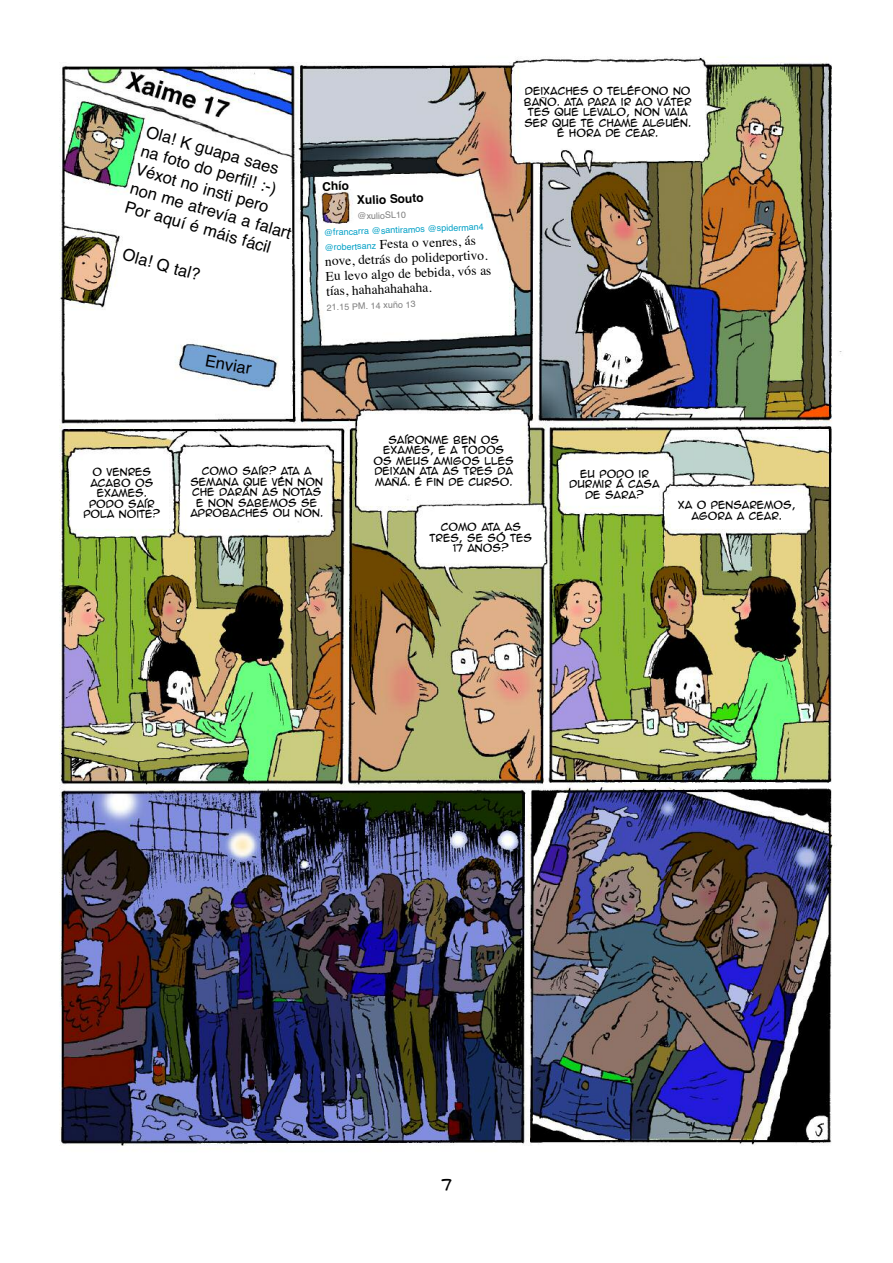
<style>
.page{position:relative;width:893px;height:1263px;background:#fff}
.page>*{position:absolute;margin:0;border:0;box-sizing:border-box;transform-origin:0 0}
.t1{font:16.5px/19.5px "Helvetica";color:#000}
.t2{font:15px "Anime Ace 2.0 BB";color:#000}
.t3{font:13.5px/15px "Times";color:#000}
.t4{font:700 12px "Helvetica";color:#000}
.t5{font:9.75px/10.5px "Anime Ace 2.0 BB";color:#000;text-align:center}
.t6{font:9px "Helvetica";color:#02a0c6}
.t7{font:9px "Helvetica";color:#808080}
.s1{font-family:"Helvetica";font-size:9px;color:#02a0c6}
</style>
<div class="page">
<img style="left:59px;top:56px;width:783px;height:1093px">
<h1 class="t1" style="left:149px;top:122px;width:168px;rotate:16deg">Ola! K guapa saes<br>na foto do perfil! :-)<br>Véxot no insti pero non me atrevía a falart<br>Por aquí é máis fácil</h1>
<h1 class="t1" style="left:126px;top:244px;width:81px;rotate:16deg">Ola! Q tal?</h1>
<h1 class="t1" style="left:207px;top:351px;width:48px;rotate:10deg">Enviar</h1>
<p class="t4" style="left:322px;top:179px;width:28px;rotate:-2deg">Chío</p>
<p class="t4" style="left:357px;top:193px;width:68px;rotate:-2deg">Xulio Souto</p>
<p class="t7" style="left:357px;top:211px;width:50px;rotate:-2deg">@xulioSL10</p>
<p class="t6" style="left:324px;top:227px;width:161px;rotate:-2deg">@francarra @santiramos @spiderman4</p>
<h3 class="t3" style="left:324px;top:238px;width:167px;rotate:-2deg"><span class="s1">@robertsanz</span> Festa o venres, ás nove, detrás do polideportivo.<br>Eu levo algo de bebida, vós as tías, hahahahahaha.</h3>
<p class="t7" style="left:327px;top:302px;width:91px;rotate:-2deg">21.15 PM. 14 xuño 13</p>
<p class="t5" style="left:524px;top:85px;width:169px">DEIXACHES O TELÉFONO NO<br>BAÑO. ATA PARA IR AO VÁTER<br>TES QUE LEVALO, NON VAIA<br>SER QUE TE CHAME ALGUÉN.<br>É HORA DE CEAR.</p>
<p class="t5" style="left:83px;top:466px;width:79px">O VENRES<br>ACABO OS<br>EXAMES.<br>PODO SAÍR<br>POLA NOITE?</p>
<p class="t5" style="left:190px;top:465px;width:134px">COMO SAÍR? ATA A<br>SEMANA QUE VÉN NON<br>CHE DARÁN AS NOTAS<br>E NON SABEMOS SE<br>APROBACHES OU NON.</p>
<p class="t5" style="left:374px;top:434px;width:142px">SAÍRONME BEN OS<br>EXAMES, E A TODOS<br>OS MEUS AMIGOS LLES<br>DEIXAN ATA AS TRES DA<br>MAÑÁ. É FIN DE CURSO.</p>
<p class="t5" style="left:569px;top:468px;width:92px">EU PODO IR<br>DURMIR Á CASA<br>DE SARA?</p>
<p class="t5" style="left:678px;top:499px;width:119px">XA O PENSAREMOS,<br>AGORA A CEAR.</p>
<p class="t5" style="left:430px;top:521px;width:104px">COMO ATA AS<br>TRES, SE SÓ TES<br>17 ANOS?</p>
<h2 class="t2" style="left:441px;top:1174px;width:12px">7</h2>
</div>
